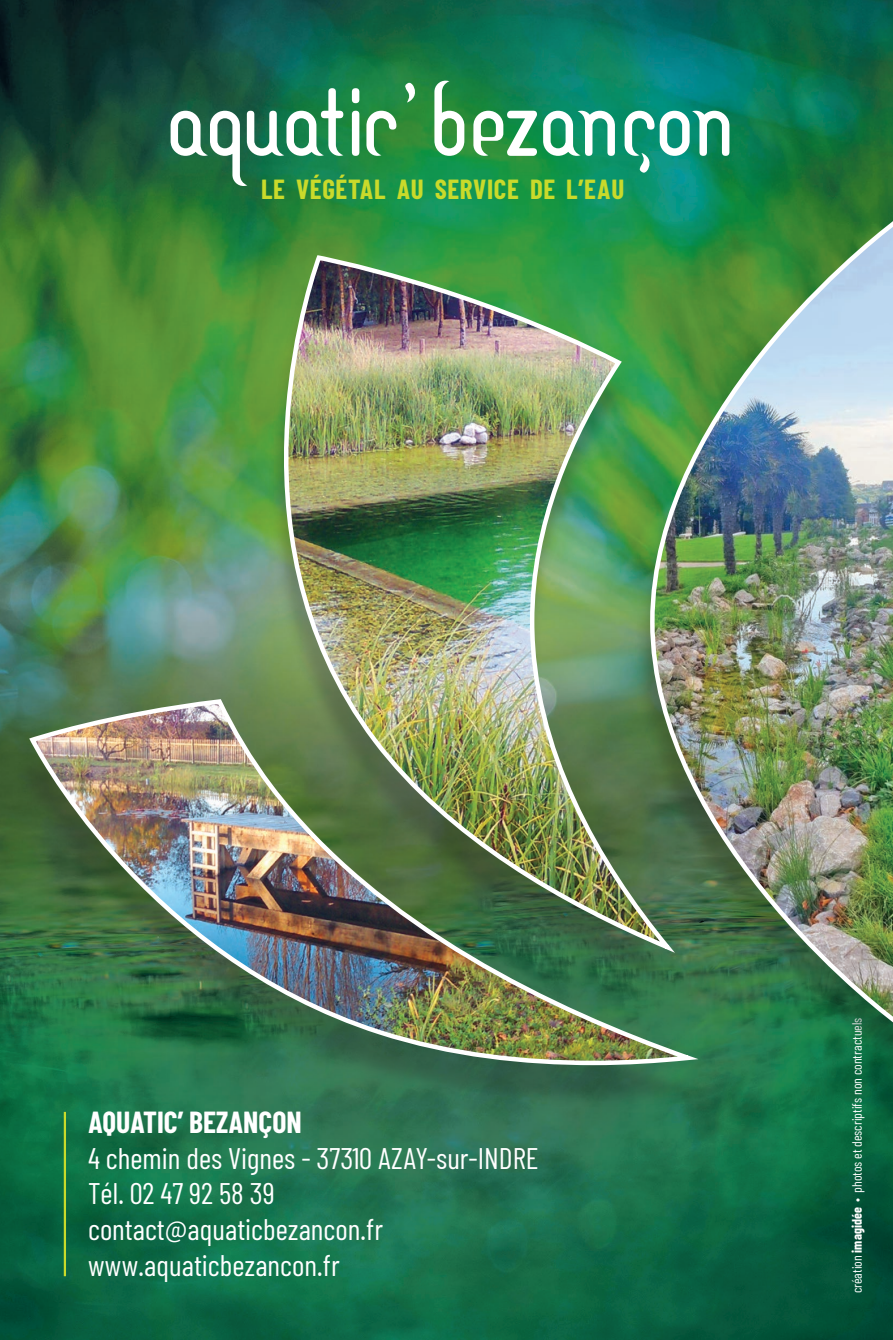
<style>
.page{position:relative;width:893px;height:1340px;background:#fff}
.page>*{position:absolute;margin:0;border:0;box-sizing:border-box;transform-origin:0 0}
.t1{font:29.7px/35.8px "Barlow Condensed";color:#fff}
.t2{font:700 29.7px "Barlow Condensed";color:#fff}
.t3{font:700 27px "Barlow Condensed";letter-spacing:.025em;color:#c9da2b}
.t4{font:13.5px "Barlow Condensed";color:#fff}
.s1{font-weight:700}
</style>
<div class="page">
<img style="left:0;top:0;width:893px;height:1339px">
<svg style="left:171px;top:88px;width:172px;height:98px"></svg>
<svg style="left:352px;top:88px;width:7px;height:68px"></svg>
<svg style="left:366px;top:111px;width:30px;height:45px"></svg>
<svg style="left:434px;top:81px;width:30px;height:75px"></svg>
<svg style="left:473px;top:111px;width:64px;height:45px"></svg>
<svg style="left:543px;top:111px;width:72px;height:45px"></svg>
<svg style="left:660px;top:111px;width:69px;height:45px"></svg>
<svg style="left:625px;top:111px;width:29px;height:62px"></svg>
<svg style="left:404px;top:82px;width:14px;height:21px"></svg>
<hr style="left:64px;top:1111px;width:2px;height:165px;background:#c9da2b">
<div style="left:14px;top:719px;width:689px;height:389px;background:#231f20;opacity:.25"></div>
<img style="left:28px;top:696px;width:605px;height:371px">
<div style="left:633px;top:239px;width:260px;height:828px;background:#231f20;opacity:.25"></div>
<img style="left:650px;top:219px;width:243px;height:805px">
<div style="left:267px;top:275px;width:413px;height:719px;background:#231f20;opacity:.25"></div>
<img style="left:216px;top:258px;width:458px;height:695px">
<p class="t3" style="left:261px;top:173px;width:365px">LE VÉGÉTAL AU SERVICE DE L’EAU</p>
<p class="t2" style="left:88px;top:1103px;width:215px">AQUATIC’ BEZANÇON</p>
<p class="t1" style="left:88px;top:1139px;width:452px">4 chemin des Vignes - 37310 AZAY-sur-INDRE<br>Tél. 02 47 92 58 39 contact@aquaticbezancon.fr www.aquaticbezancon.fr</p>
<p class="t4" style="left:848px;top:1293px;width:277px;rotate:-90deg">création <span class="s1">imagidée</span> • photos et descriptifs non contractuels</p>
</div>
